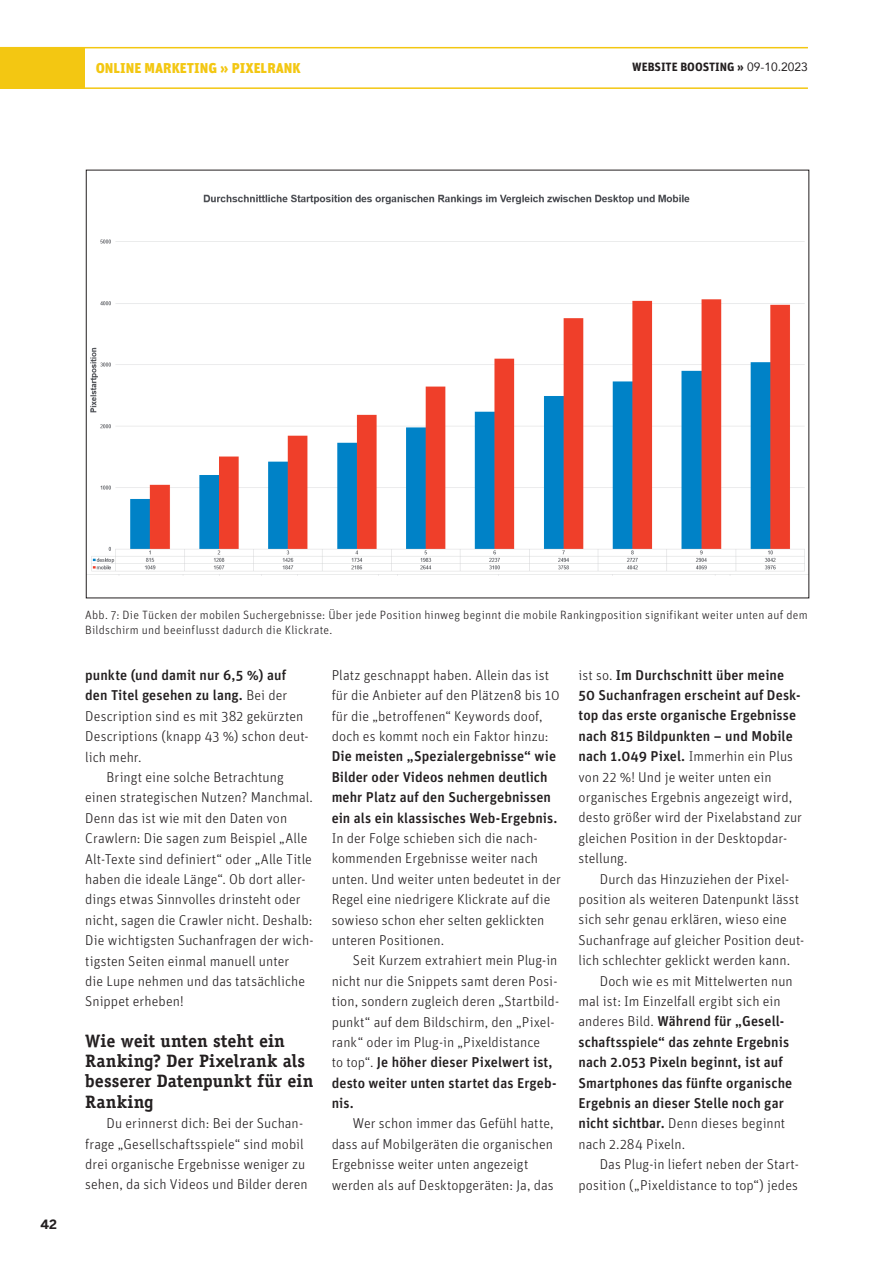
<style>
.page{position:relative;width:893px;height:1263px;background:#fff}
.page>*{position:absolute;margin:0;border:0;box-sizing:border-box;transform-origin:0 0}
.t1{font:700 18px/20.4px "Officina Serif Std";color:#231f20}
.t2{font:300 14.25px/20.4px "Unit";letter-spacing:.005em;color:#231f20}
.t3{font:500 14.25px/20.4px "Unit";letter-spacing:.005em;color:#231f20}
.t4{font:900 14.25px "Unit";color:#f3c712}
.t5{font:700 12.75px "Benton Sans";color:#231f20}
.t6{font:300 12px/14.4px "Unit";letter-spacing:.02em;color:#231f20}
.t7{font:700 12px "Unit";color:#231f20}
.s1{font-family:"Avenir";font-weight:400}
.s2{font-weight:300}
.s3{font-weight:500}
</style>
<div class="page">
<div style="left:0;top:47px;width:85px;height:41px;background:#f3c712"></div>
<hr style="left:0;top:47px;width:808px;height:1px;background:#f3c712">
<hr style="left:0;top:87px;width:808px;height:2px;background:#f3c712">
<img style="left:88px;top:194px;width:719px;height:382px">
<p class="t4" style="left:96px;top:59px;width:207px">ONLINE MARKETING » PIXELRANK</p>
<p class="t7" style="left:632px;top:59px;width:177px">WEBSITE BOOSTING » <span class="s1">09-10.2023</span></p>
<p class="t5" style="left:41px;top:1217px;width:18px">42</p>
<p class="t6" style="left:85px;top:608px;width:724px">Abb. 7: Die Tücken der mobilen Suchergebnisse: Über jede Position hinweg beginnt die mobile Rankingposition signifikant weiter unten auf dem<br>Bildschirm und beeinflusst dadurch die Klickrate.</p>
<p class="t3" style="left:85px;top:664px;width:202px">punkte (und damit nur 6,5 %) auf</p>
<p class="t3" style="left:85px;top:685px;width:204px">den Titel gesehen zu lang. <span class="s2">Bei der</span></p>
<p class="t2" style="left:85px;top:705px;width:220px">Description sind es mit 382 gekürzten</p>
<p class="t2" style="left:85px;top:726px;width:225px">Descriptions (knapp 43 %) schon deut-</p>
<p class="t2" style="left:85px;top:746px;width:58px">lich mehr.</p>
<p class="t2" style="left:107px;top:767px;width:179px">Bringt eine solche Betrachtung</p>
<p class="t2" style="left:85px;top:787px;width:229px">einen strategischen Nutzen? Manchmal.</p>
<p class="t2" style="left:85px;top:807px;width:204px">Denn das ist wie mit den Daten von</p>
<p class="t2" style="left:85px;top:828px;width:224px">Crawlern: Die sagen zum Beispiel „Alle</p>
<p class="t2" style="left:85px;top:848px;width:228px">Alt-Texte sind definiert“ oder „Alle Title</p>
<p class="t2" style="left:85px;top:869px;width:222px">haben die ideale Länge“. Ob dort aller-</p>
<p class="t2" style="left:85px;top:889px;width:217px">dings etwas Sinnvolles drinsteht oder</p>
<p class="t2" style="left:85px;top:909px;width:229px">nicht, sagen die Crawler nicht. Deshalb:</p>
<p class="t2" style="left:85px;top:930px;width:230px">Die wichtigsten Suchanfragen der wich-</p>
<p class="t2" style="left:85px;top:950px;width:206px">tigsten Seiten einmal manuell unter</p>
<p class="t2" style="left:85px;top:971px;width:221px">die Lupe nehmen und das tatsächliche</p>
<p class="t2" style="left:85px;top:991px;width:100px">Snippet erheben!</p>
<p class="t1" style="left:85px;top:1030px;width:230px">Wie weit unten steht ein<br>Ranking? Der Pixelrank als besserer Datenpunkt für ein<br>Ranking</p>
<p class="t2" style="left:85px;top:1113px;width:224px;text-indent:21px">Du erinnerst dich: Bei der Suchan&shy;frage „Gesellschaftsspiele“ sind mobil drei organische Ergebnisse weniger zu sehen, da sich Videos und Bilder deren</p>
<p class="t2" style="left:332px;top:664px;width:229px">Platz geschnappt haben. Allein das ist für die Anbieter auf den Plätzen8 bis 10 für die „betroffenen“ Keywords doof, doch es kommt noch ein Faktor hinzu:</p>
<p class="t3" style="left:332px;top:746px;width:227px">Die meisten „Spezialergebnisse“ wie Bilder oder Videos nehmen deutlich mehr Platz auf den Suchergebnissen ein als ein klassisches Web-Ergebnis.</p>
<p class="t2" style="left:332px;top:828px;width:231px">In der Folge schieben sich die nach&shy;kommenden Ergebnisse weiter nach unten. Und weiter unten bedeutet in der Regel eine niedrigere Klickrate auf die sowieso schon eher selten geklickten unteren Positionen.</p>
<p class="t2" style="left:332px;top:950px;width:229px;text-indent:21px">Seit Kurzem extrahiert mein Plug-in nicht nur die Snippets samt deren Posi&shy;tion, sondern zugleich deren „Startbild&shy;punkt“ auf dem Bildschirm, den „Pixel&shy;rank“ oder im Plug-in „Pixeldistance<br>to top“. <span class="s3">Je höher dieser Pixelwert ist, desto weiter unten startet das Ergeb&shy;nis.</span></p>
<p class="t2" style="left:332px;top:1113px;width:224px;text-indent:21px">Wer schon immer das Gefühl hatte, dass auf Mobilgeräten die organischen Ergebnisse weiter unten angezeigt werden als auf Desktopgeräten: Ja, das</p>
<p class="t2" style="left:578px;top:664px;width:225px">ist so. <span class="s3">Im Durchschnitt über meine 50 Suchanfragen erscheint auf Desk&shy;top das erste organische Ergebnisse nach 815 Bildpunkten – und Mobile nach 1.049 Pixel.</span> Immerhin ein Plus von 22 %! Und je weiter unten ein organisches Ergebnis angezeigt wird, desto größer wird der Pixelabstand zur gleichen Position in der Desktopdar&shy;stellung.</p>
<p class="t2" style="left:600px;top:868px;width:191px">Durch das Hinzuziehen der Pixel-</p>
<p class="t2" style="left:578px;top:889px;width:222px">position als weiteren Datenpunkt lässt</p>
<p class="t2" style="left:578px;top:909px;width:210px">sich sehr genau erklären, wieso eine</p>
<p class="t2" style="left:578px;top:929px;width:227px">Suchanfrage auf gleicher Position deut-</p>
<p class="t2" style="left:578px;top:950px;width:213px">lich schlechter geklickt werden kann.</p>
<p class="t2" style="left:600px;top:970px;width:194px">Doch wie es mit Mittelwerten nun</p>
<p class="t2" style="left:578px;top:991px;width:204px">mal ist: Im Einzelfall ergibt sich ein</p>
<p class="t3" style="left:578px;top:1011px;width:207px"><span class="s2">anderes Bild.</span> Während für „Gesell-</p>
<p class="t3" style="left:578px;top:1031px;width:212px">schaftsspiele“ das zehnte Ergebnis</p>
<p class="t3" style="left:578px;top:1052px;width:206px">nach 2.053 Pixeln beginnt, ist auf</p>
<p class="t3" style="left:578px;top:1072px;width:215px">Smartphones das fünfte organische</p>
<p class="t3" style="left:578px;top:1092px;width:207px">Ergebnis an dieser Stelle noch gar</p>
<p class="t2" style="left:578px;top:1113px;width:208px"><span class="s3">nicht sichtbar.</span> Denn dieses beginnt</p>
<p class="t2" style="left:578px;top:1133px;width:108px">nach 2.284 Pixeln.</p>
<p class="t2" style="left:600px;top:1154px;width:201px">Das Plug-in liefert neben der Start-</p>
<p class="t2" style="left:578px;top:1174px;width:221px">position („Pixeldistance to top“) jedes</p>
</div>
